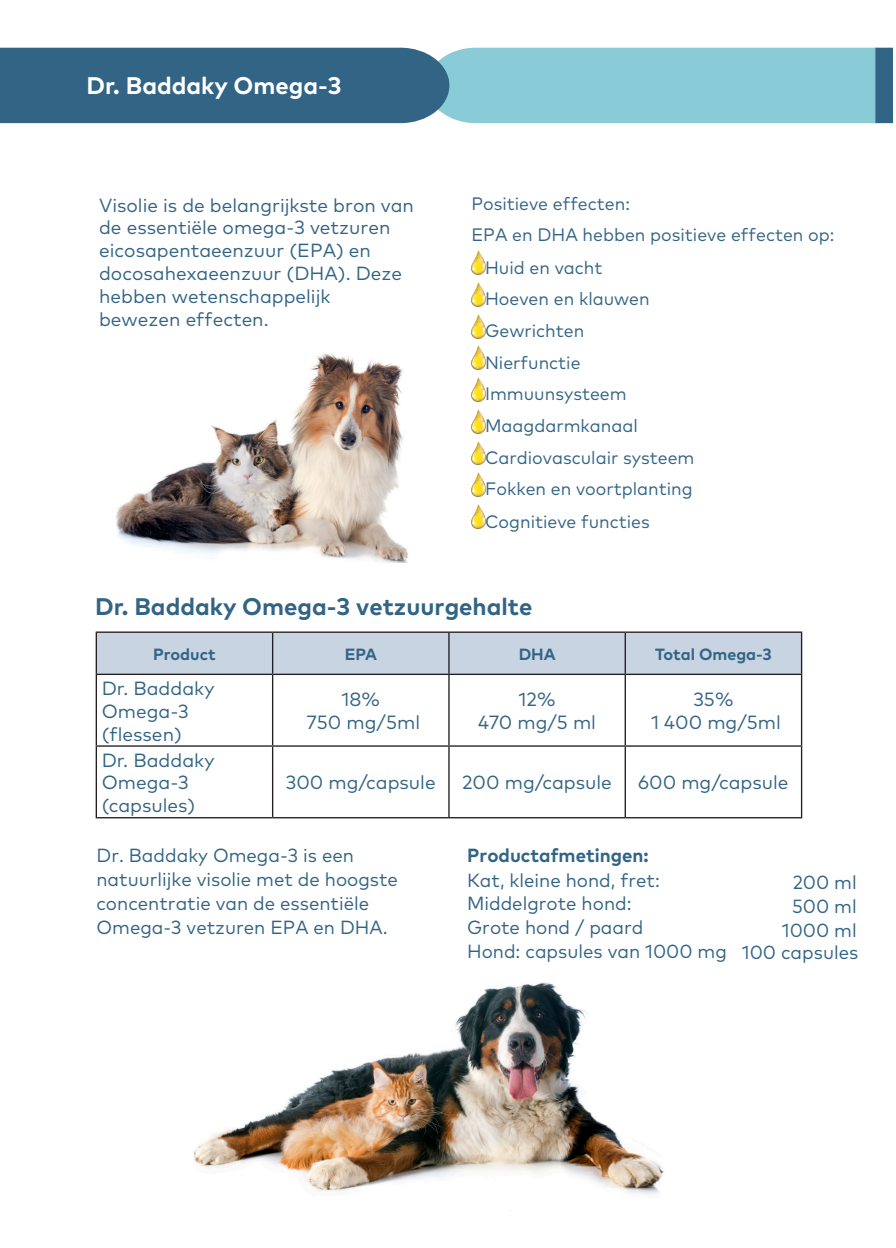
<style>
.page{position:relative;width:896px;height:1248px;background:#fff}
.page>*{position:absolute;margin:0;border:0;box-sizing:border-box;transform-origin:0 0}
.t1{font:700 24px "FF Mark Pro";color:#326485}
.t2{font:700 24px "FF Mark Pro";color:#fff}
.t3{font:19px/22.8px "FF Mark Pro";color:#326485}
.t4{font:700 19px "FF Mark Pro";color:#326485}
.t5{font:18px/31.6px "FF Mark Pro";color:#326485}
.t6{font:700 16.2px "FF Mark Pro";color:#326485}
</style>
<div class="page">
<img style="left:115px;top:353px;width:293px;height:209px">
<img style="left:194px;top:982px;width:470px;height:213px">
<div style="left:97px;top:632px;width:704px;height:41px;background:#c8d4e1"></div>
<hr style="left:96px;top:631px;width:177px;height:1px;background:#231f20">
<hr style="left:96px;top:632px;width:1px;height:41px;background:#231f20">
<hr style="left:273px;top:631px;width:176px;height:1px;background:#231f20">
<hr style="left:272px;top:632px;width:1px;height:41px;background:#231f20">
<hr style="left:449px;top:631px;width:176px;height:1px;background:#231f20">
<hr style="left:448px;top:632px;width:2px;height:41px;background:#231f20">
<hr style="left:625px;top:631px;width:177px;height:1px;background:#231f20">
<hr style="left:624px;top:632px;width:2px;height:41px;background:#231f20">
<hr style="left:801px;top:632px;width:1px;height:41px;background:#231f20">
<hr style="left:96px;top:673px;width:177px;height:2px;background:#231f20">
<hr style="left:96px;top:675px;width:1px;height:70px;background:#231f20">
<hr style="left:273px;top:673px;width:176px;height:2px;background:#231f20">
<hr style="left:272px;top:675px;width:1px;height:70px;background:#231f20">
<hr style="left:449px;top:673px;width:176px;height:2px;background:#231f20">
<hr style="left:448px;top:675px;width:2px;height:70px;background:#231f20">
<hr style="left:625px;top:673px;width:177px;height:2px;background:#231f20">
<hr style="left:624px;top:675px;width:2px;height:70px;background:#231f20">
<hr style="left:801px;top:675px;width:1px;height:70px;background:#231f20">
<hr style="left:96px;top:745px;width:177px;height:1px;background:#231f20">
<hr style="left:96px;top:746px;width:1px;height:71px;background:#231f20">
<hr style="left:273px;top:745px;width:176px;height:1px;background:#231f20">
<hr style="left:272px;top:746px;width:1px;height:71px;background:#231f20">
<hr style="left:449px;top:745px;width:176px;height:1px;background:#231f20">
<hr style="left:448px;top:746px;width:2px;height:71px;background:#231f20">
<hr style="left:625px;top:745px;width:177px;height:1px;background:#231f20">
<hr style="left:624px;top:746px;width:2px;height:71px;background:#231f20">
<hr style="left:801px;top:746px;width:1px;height:71px;background:#231f20">
<hr style="left:96px;top:817px;width:177px;height:1px;background:#231f20">
<hr style="left:273px;top:817px;width:176px;height:1px;background:#231f20">
<hr style="left:449px;top:817px;width:176px;height:1px;background:#231f20">
<hr style="left:625px;top:817px;width:177px;height:1px;background:#231f20">
<img style="left:471px;top:251px;width:14px;height:24px">
<img style="left:471px;top:282px;width:14px;height:24px">
<img style="left:471px;top:314px;width:14px;height:24px">
<img style="left:471px;top:346px;width:14px;height:24px">
<img style="left:471px;top:377px;width:14px;height:24px">
<img style="left:471px;top:409px;width:14px;height:24px">
<img style="left:471px;top:441px;width:14px;height:24px">
<img style="left:471px;top:472px;width:14px;height:24px">
<img style="left:471px;top:504px;width:14px;height:24px">
<svg style="left:0;top:48px;width:893px;height:75px;background:#5d97ad"></svg>
<p class="t2" style="left:86px;top:67px;width:257px">Dr. Baddaky Omega-3</p>
<p class="t3" style="left:99px;top:192px;width:316px">Visolie is de belangrijkste bron van de essentiële omega-3 vetzuren eicosapentaeenzuur (EPA) en docosahexaeenzuur (DHA). Deze hebben wetenschappelijk bewezen effecten.</p>
<p class="t5" style="left:471px;top:187px;width:365px">Positieve effecten:<br>EPA en DHA hebben positieve effecten op:</p>
<p class="t5" style="left:485px;top:250px;width:211px">Huid en vacht<br>Hoeven en klauwen<br>Gewrichten<br>Nierfunctie<br>Immuunsysteem<br>Maagdarmkanaal<br>Cardiovasculair systeem<br>Fokken en voortplanting<br>Cognitieve functies</p>
<p class="t1" style="left:95px;top:588px;width:439px">Dr. Baddaky Omega-3 vetzuurgehalte</p>
<p class="t6" style="left:153px;top:641px;width:64px">Product</p>
<p class="t6" style="left:345px;top:641px;width:34px">EPA</p>
<p class="t6" style="left:519px;top:641px;width:39px">DHA</p>
<p class="t6" style="left:655px;top:641px;width:118px">Total Omega-3</p>
<p class="t3" style="left:102px;top:675px;width:114px">Dr. Baddaky<br>Omega-3</p>
<p class="t3" style="left:102px;top:721px;width:82px">(flessen)</p>
<p class="t3" style="left:306px;top:686px;width:115px;text-align:center">18%<br>750 mg/5ml</p>
<p class="t3" style="left:478px;top:686px;width:119px;text-align:center">12%<br>470 mg/5 ml</p>
<p class="t3" style="left:651px;top:686px;width:131px;text-align:center">35%<br>1 400 mg/5ml</p>
<p class="t3" style="left:102px;top:746px;width:114px">Dr. Baddaky<br>Omega-3</p>
<p class="t3" style="left:102px;top:792px;width:95px">(capsules)</p>
<p class="t3" style="left:286px;top:769px;width:151px">300 mg/capsule</p>
<p class="t3" style="left:462px;top:769px;width:151px">200 mg/capsule</p>
<p class="t3" style="left:638px;top:769px;width:152px">600 mg/capsule</p>
<p class="t3" style="left:96px;top:841px;width:303px;line-height:24px">Dr. Baddaky Omega-3 is een natuurlijke visolie met de hoogste concentratie van de essentiële<br>Omega-3 vetzuren EPA en DHA.</p>
<p class="t4" style="left:467px;top:841px;width:183px">Productafmetingen:</p>
<p class="t3" style="left:467px;top:866px;width:393px;line-height:23.8px">Kat, kleine hond, fret:<br>Middelgrote hond:<br>Grote hond / paard<br>Hond: capsules van 1000 mg 100 capsules</p>
<p class="t3" style="left:792px;top:869px;width:66px">200 ml</p>
<p class="t3" style="left:792px;top:893px;width:66px">500 ml</p>
<p class="t3" style="left:782px;top:917px;width:76px">1000 ml</p>
</div>
